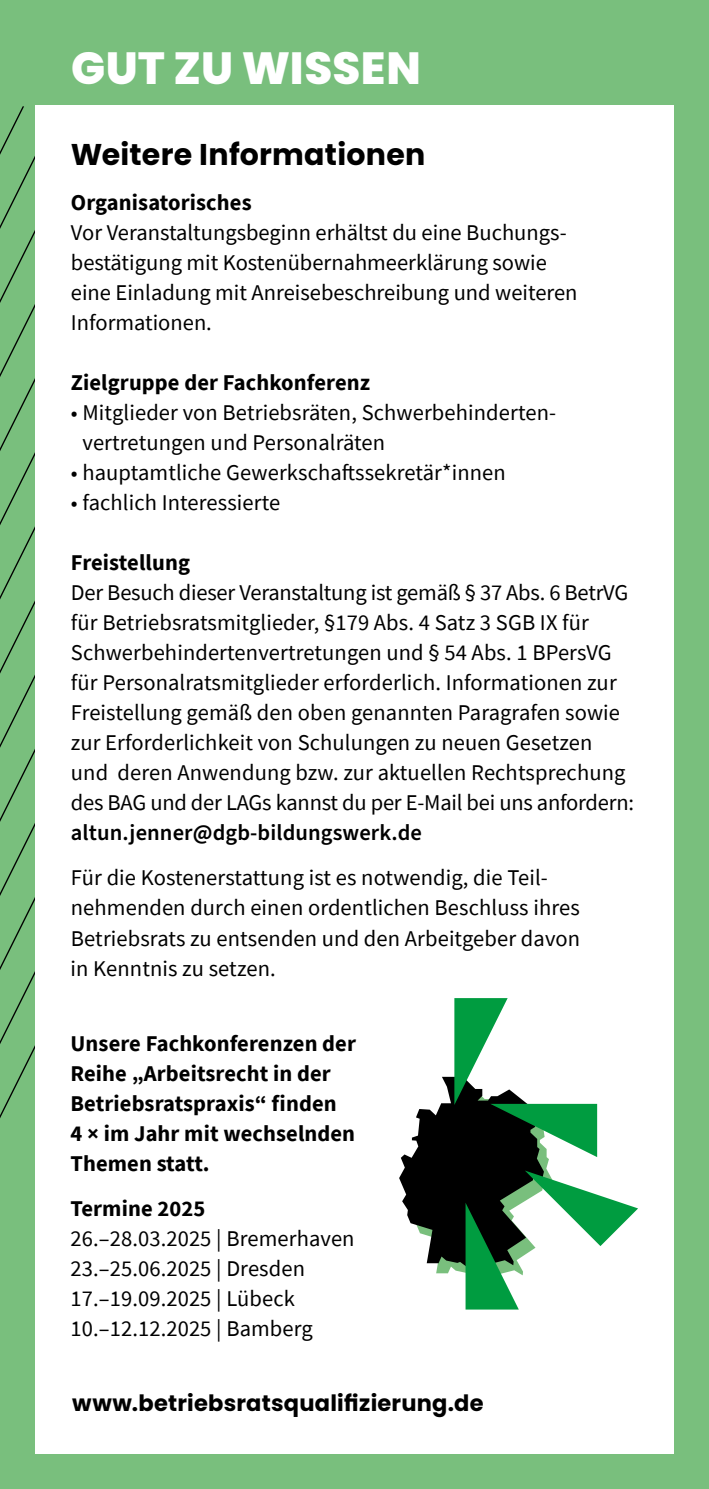
<style>
.page{position:relative;width:709px;height:1489px;background:#fff}
.page>*{position:absolute;margin:0;border:0;box-sizing:border-box;transform-origin:0 0}
.t1{font:800 45px "Poppins";letter-spacing:.01em;color:#fff}
.t2{font:700 30px "Poppins";letter-spacing:.01em;color:#000}
.Copy_9_12{font:22.5px/30px "Source Sans Pro";letter-spacing:.005em;color:#000}
.Copy_9_12-2{font:700 22.5px/30px "Source Sans Pro";letter-spacing:.005em;color:#000}
.t3{font:700 22.5px "Poppins";letter-spacing:.01em;color:#000}
.s1{font-weight:600}
.s2{font-weight:700}
</style>
<div class="page">
<div style="left:0;top:0;width:709px;height:1488px;background:#79bf7d"></div>
<svg style="left:0;top:106px;width:247px;height:1348px"></svg>
<div style="left:35px;top:105px;width:638px;height:1348px;background:#fff"></div>
<svg style="left:399px;top:998px;width:239px;height:311px"></svg>
<h3 class="t1" style="left:71px;top:42px;width:351px">GUT ZU WISSEN</h3>
<h4 class="t2" style="left:71px;top:137px;width:356px">Weitere Informationen</h4>
<p class="Copy_9_12-2" style="left:71px;top:187px;width:182px">Organisatorisches</p>
<p class="Copy_9_12" style="left:71px;top:217px;width:508px">Vor Veranstaltungsbeginn erhältst du eine Buchungs&shy;bestätigung mit Kostenübernahmeerklärung sowie eine Einladung mit Anreisebeschreibung und weiteren Informationen.</p>
<p class="Copy_9_12-2" style="left:71px;top:367px;width:301px">Zielgruppe der Fachkonferenz</p>
<p class="Copy_9_12" style="left:82px;top:397px;width:475px;text-indent:-12px">• Mitglieder von Betriebsräten, Schwerbehinderten&shy;vertretungen und Personalräten</p>
<p class="Copy_9_12" style="left:71px;top:457px;width:436px">• hauptamtliche Gewerkschaftssekretär*innen</p>
<p class="Copy_9_12" style="left:71px;top:487px;width:211px">• fachlich Interessierte</p>
<p class="Copy_9_12-2" style="left:71px;top:547px;width:121px">Freistellung</p>
<p class="Copy_9_12" style="left:71px;top:577px;width:564px">Der Besuch dieser Veranstaltung ist gemäß § 37 Abs. 6 BetrVG für Betriebsratsmitglieder, §179 Abs. 4 Satz 3 SGB IX für Schwerbehindertenvertretungen und § 54 Abs. 1 BPersVG für Personalratsmitglieder erforderlich. Informationen zur Freistellung gemäß den oben genannten Paragrafen sowie zur Erforderlichkeit von Schulungen zu neuen Gesetzen und deren Anwendung bzw. zur aktuellen Rechtsprechung des BAG und der LAGs kannst du per E-Mail bei uns anfordern: <span class="s1">altun.jenner@dgb-bildungswerk.de</span></p>
<p class="Copy_9_12" style="left:71px;top:862px;width:511px">Für die Kostenerstattung ist es notwendig, die Teil&shy;nehmenden durch einen ordentlichen Beschluss ihres<br>Betriebsrats zu entsenden und den Arbeitgeber davon</p>
<p class="Copy_9_12" style="left:70px;top:952px;width:207px">in Kenntnis zu setzen.</p>
<p class="Copy_9_12-2" style="left:70px;top:1027px;width:287px">Unsere Fachkonferenzen der</p>
<p class="Copy_9_12-2" style="left:70px;top:1057px;width:262px">Reihe „Arbeitsrecht in der</p>
<p class="Copy_9_12-2" style="left:70px;top:1087px;width:286px">Betriebsratspraxis“ finden<br>4 × im Jahr mit wechselnden</p>
<p class="Copy_9_12-2" style="left:70px;top:1147px;width:141px">Themen statt.</p>
<p class="Copy_9_12" style="left:70px;top:1192px;width:285px"><span class="s2">Termine 2025<br></span>26.–28.03.2025 | Bremerhaven</p>
<p class="Copy_9_12" style="left:70px;top:1252px;width:236px">23.–25.06.2025 | Dresden</p>
<p class="Copy_9_12" style="left:70px;top:1282px;width:226px">17.–19.09.2025 | Lübeck</p>
<p class="Copy_9_12" style="left:70px;top:1312px;width:244px">10.–12.12.2025 | Bamberg</p>
<p class="t3" style="left:72px;top:1389px;width:413px">www.betriebsratsqualifizierung.de</p>
</div>
